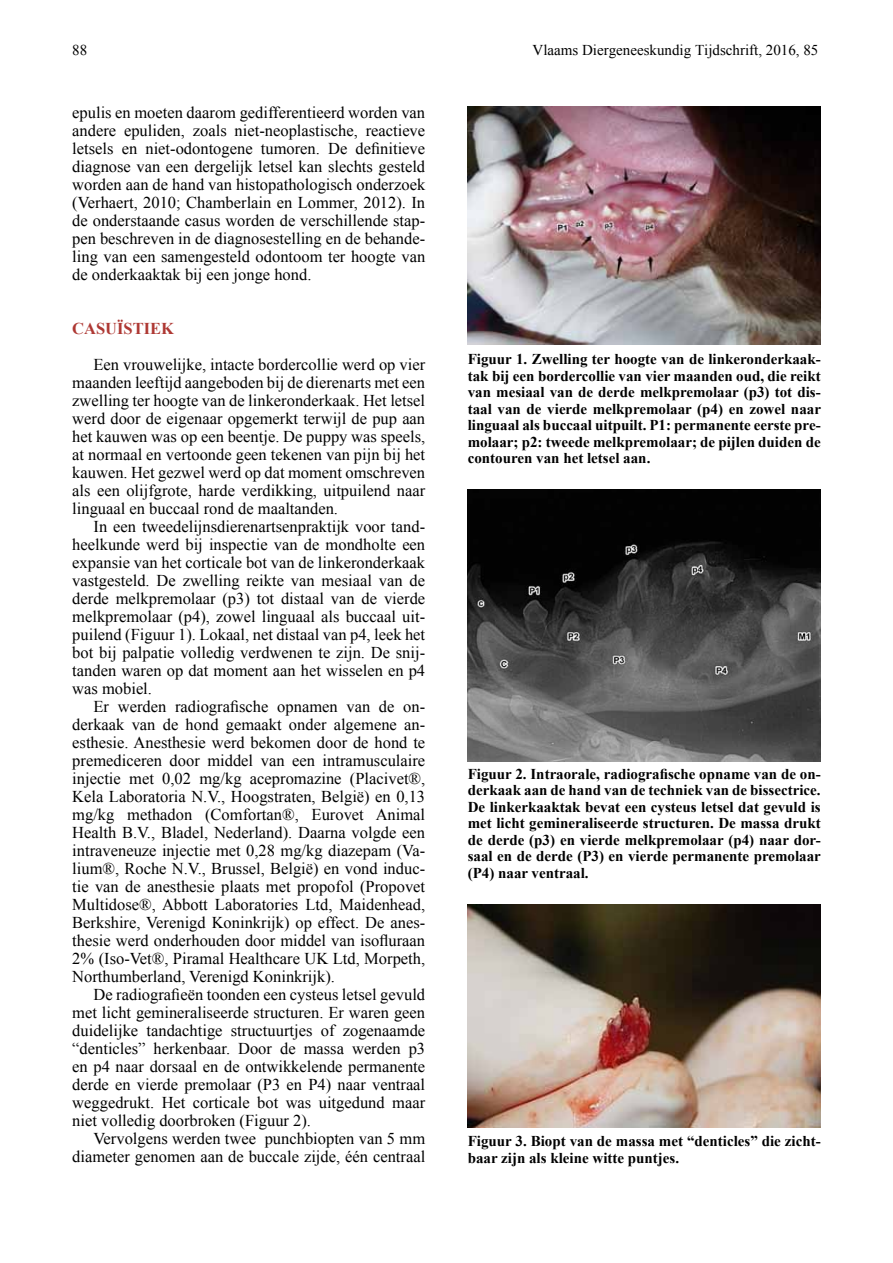
<style>
.page{position:relative;width:893px;height:1263px;background:#fff}
.page>*{position:absolute;margin:0;border:0;box-sizing:border-box;transform-origin:0 0}
.t1{font:16.5px/18px "Times New Roman";color:#000;text-align:justify}
.t2{font:700 16.5px "Times New Roman";color:#ae3833}
.t3{font:700 15px/16.5px "Times New Roman";color:#000;text-align:justify}
.t4{font:15px "Times New Roman";color:#000}
</style>
<div class="page">
<img style="left:468px;top:106px;width:353px;height:238px">
<img style="left:468px;top:489px;width:353px;height:272px">
<img style="left:468px;top:905px;width:353px;height:223px">
<p class="t4" style="left:72px;top:40px;width:16px">88</p>
<p class="t4" style="left:533px;top:40px;width:287px">Vlaams Diergeneeskundig Tijdschrift, 2016, 85</p>
<p class="t1" style="left:72px;top:103px;width:354px">epulis en moeten daarom gedifferentieerd worden van andere epuliden, zoals niet-neoplastische, reactieve letsels en niet-odontogene tumoren. De definitieve diagnose van een dergelijk letsel kan slechts gesteld worden aan de hand van histopathologisch onderzoek (Verhaert, 2010; Chamberlain en Lommer, 2012). In de onderstaande casus worden de verschillende stap&shy;pen beschreven in de diagnosestelling en de behande&shy;ling van een samengesteld odontoom ter hoogte van de onderkaaktak bij een jonge hond.</p>
<p class="t2" style="left:72px;top:317px;width:103px">CASUÏSTIEK</p>
<p class="t1" style="left:72px;top:355px;width:354px;text-indent:21px">Een vrouwelijke, intacte bordercollie werd op vier maanden leeftijd aangeboden bij de dierenarts met een zwelling ter hoogte van de linkeronderkaak. Het letsel werd door de eigenaar opgemerkt terwijl de pup aan het kauwen was op een beentje. De puppy was speels, at normaal en vertoonde geen tekenen van pijn bij het kauwen. Het gezwel werd op dat moment omschreven als een olijfgrote, harde verdikking, uitpuilend naar linguaal en buccaal rond de maaltanden.</p>
<p class="t1" style="left:72px;top:517px;width:354px;text-indent:21px">In een tweedelijnsdierenartsenpraktijk voor tand&shy;heelkunde werd bij inspectie van de mondholte een expansie van het corticale bot van de linkeronderkaak vastgesteld. De zwelling reikte van mesiaal van de derde melkpremolaar (p3) tot distaal van de vierde melkpremolaar (p4), zowel linguaal als buccaal uit&shy;puilend (Figuur 1). Lokaal, net distaal van p4, leek het bot bij palpatie volledig verdwenen te zijn. De snij&shy;tanden waren op dat moment aan het wisselen en p4 was mobiel.</p>
<p class="t1" style="left:72px;top:697px;width:354px;text-indent:21px">Er werden radiografische opnamen van de on&shy;derkaak van de hond gemaakt onder algemene an&shy;esthesie. Anesthesie werd bekomen door de hond te premediceren door middel van een intramusculaire injectie met 0,02 mg/kg acepromazine (Placivet®, Kela Laboratoria N.V., Hoogstraten, België) en 0,13 mg/kg methadon (Comfortan®, Eurovet Animal Health B.V., Bladel, Nederland). Daarna volgde een intraveneuze injectie met 0,28 mg/kg diazepam (Va&shy;lium®, Roche N.V., Brussel, België) en vond induc&shy;tie van de anesthesie plaats met propofol (Propovet Multidose®, Abbott Laboratories Ltd, Maidenhead, Berkshire, Verenigd Koninkrijk) op effect. De anes&shy;thesie werd onderhouden door middel van isofluraan 2% (Iso-Vet®, Piramal Healthcare UK Ltd, Morpeth, Northumberland, Verenigd Koninkrijk).</p>
<p class="t1" style="left:72px;top:985px;width:354px;text-indent:21px">De radiografieën toonden een cysteus letsel gevuld met licht gemineraliseerde structuren. Er waren geen duidelijke tandachtige structuurtjes of zogenaamde “denticles” herkenbaar. Door de massa werden p3 en p4 naar dorsaal en de ontwikkelende permanente derde en vierde premolaar (P3 en P4) naar ventraal weggedrukt. Het corticale bot was uitgedund maar niet volledig doorbroken (Figuur 2).</p>
<p class="t1" style="left:72px;top:1129px;width:354px;text-align:right">Vervolgens werden twee punchbiopten van 5 mm diameter genomen aan de buccale zijde, één centraal</p>
<p class="t3" style="left:468px;top:350px;width:355px">Figuur 1. Zwelling ter hoogte van de linkeronderkaak&shy;tak bij een bordercollie van vier maanden oud, die reikt van mesiaal van de derde melkpremolaar (p3) tot dis&shy;taal van de vierde melkpremolaar (p4) en zowel naar linguaal als buccaal uitpuilt. P1: permanente eerste pre&shy;molaar; p2: tweede melkpremolaar; de pijlen duiden de contouren van het letsel aan.</p>
<p class="t3" style="left:468px;top:765px;width:355px">Figuur 2. Intraorale, radiografische opname van de on&shy;derkaak aan de hand van de techniek van de bissectrice.<br>De linkerkaaktak bevat een cysteus letsel dat gevuld is met licht gemineraliseerde structuren. De massa drukt de derde (p3) en vierde melkpremolaar (p4) naar dor&shy;saal en de derde (P3) en vierde permanente premolaar (P4) naar ventraal.</p>
<p class="t3" style="left:468px;top:1133px;width:354px">Figuur 3. Biopt van de massa met “denticles” die zicht&shy;baar zijn als kleine witte puntjes.</p>
</div>
